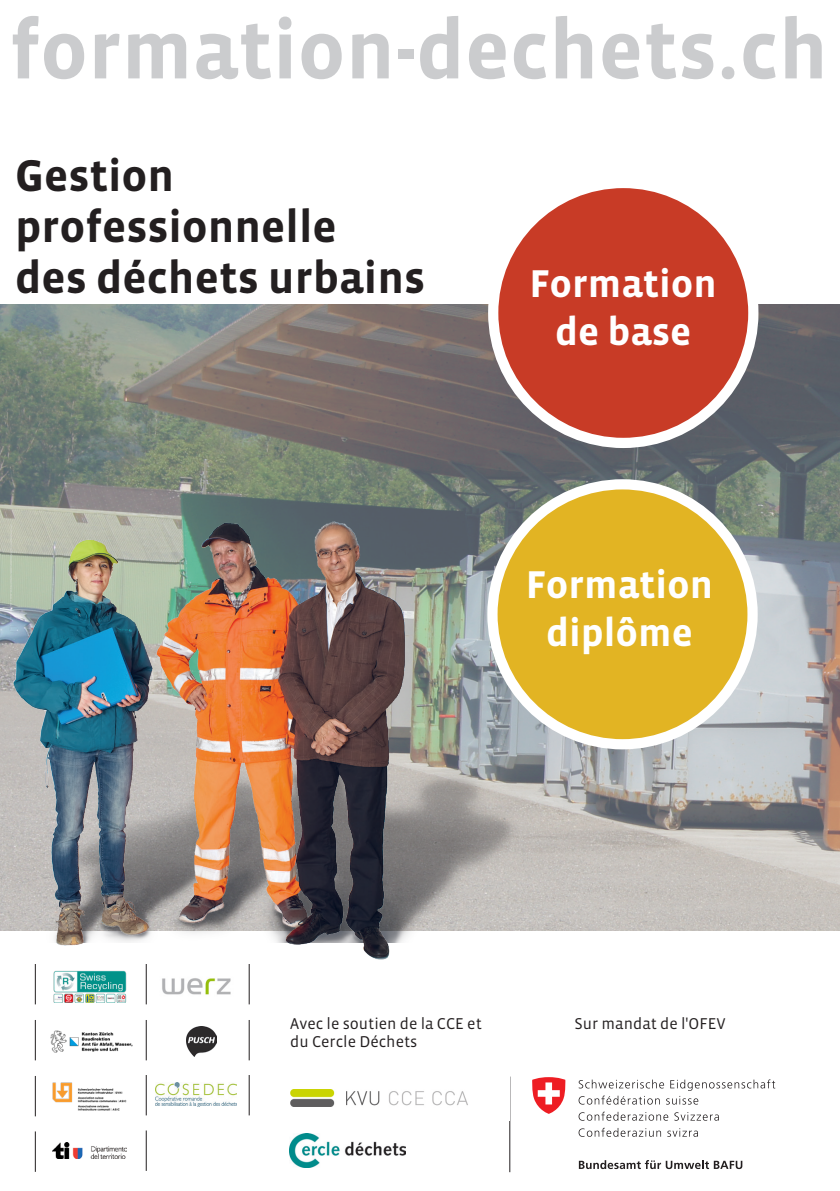
<style>
.page{position:relative;width:840px;height:1191px;background:#fff}
.page>*{position:absolute;margin:0;border:0;box-sizing:border-box;transform-origin:0 0}
.t1{font:700 84px "Vista Sans";color:#cbccce}
.t2{font:700 45.4px "Vista Sans";color:#231f20}
.t3{font:700 39.6px "Vista Sans";color:#fff}
.Zwi_schwarz{font:16px "Vista Sans";color:#231f20}
</style>
<div class="page">
<img style="left:0;top:304px;width:839px;height:626px">
<img style="left:10px;top:503px;width:508px;height:464px">
<div style="left:492px;top:484px;width:260px;height:260px;background:#e2b423;border-radius:50%"></div>
<div style="left:487px;top:479px;width:270px;height:270px;border:10px solid #fff;border-radius:50%"></div>
<div style="left:493px;top:183px;width:260px;height:260px;background:#c83b26;border-radius:50%"></div>
<div style="left:488px;top:178px;width:270px;height:270px;border:10px solid #fff;border-radius:50%"></div>
<hr style="left:146px;top:1020px;width:1px;height:40px;background:#231f20">
<hr style="left:146px;top:964px;width:1px;height:40px;background:#231f20">
<hr style="left:248px;top:1020px;width:1px;height:40px;background:#231f20">
<hr style="left:509px;top:1076px;width:1px;height:96px;background:#231f20">
<hr style="left:248px;top:964px;width:1px;height:40px;background:#231f20">
<hr style="left:35px;top:1020px;width:1px;height:40px;background:#231f20">
<hr style="left:35px;top:964px;width:1px;height:40px;background:#231f20">
<hr style="left:35px;top:1076px;width:1px;height:40px;background:#231f20">
<hr style="left:35px;top:1131px;width:1px;height:40px;background:#231f20">
<hr style="left:146px;top:1075px;width:1px;height:40px;background:#231f20">
<hr style="left:146px;top:1130px;width:1px;height:40px;background:#231f20">
<hr style="left:248px;top:1075px;width:1px;height:40px;background:#231f20">
<img style="left:50px;top:1030px;width:83px;height:23px">
<img style="left:155px;top:1083px;width:82px;height:23px">
<img style="left:52px;top:1082px;width:75px;height:29px">
<img style="left:52px;top:1142px;width:74px;height:16px">
<img style="left:162px;top:978px;width:69px;height:17px">
<img style="left:187px;top:1026px;width:29px;height:30px">
<svg style="left:578px;top:1079px;width:85px;height:9px"></svg>
<svg style="left:670px;top:1079px;width:104px;height:11px"></svg>
<svg style="left:578px;top:1095px;width:81px;height:9px"></svg>
<svg style="left:666px;top:1096px;width:32px;height:8px"></svg>
<svg style="left:578px;top:1111px;width:90px;height:9px"></svg>
<svg style="left:674px;top:1112px;width:44px;height:8px"></svg>
<svg style="left:578px;top:1127px;width:82px;height:9px"></svg>
<svg style="left:667px;top:1128px;width:30px;height:8px"></svg>
<svg style="left:578px;top:1160px;width:164px;height:9px"></svg>
<svg style="left:532px;top:1077px;width:33px;height:36px"></svg>
<img style="left:290px;top:1089px;width:178px;height:18px">
<img style="left:290px;top:1133px;width:115px;height:34px">
<img style="left:53px;top:970px;width:74px;height:32px">
<p class="t1" style="left:9px;top:7px;width:819px">formation-dechets.ch</p>
<p class="t2" style="left:15px;top:152px;width:161px">Gestion</p>
<p class="t2" style="left:15px;top:204px;width:323px">professionnelle</p>
<p class="t2" style="left:15px;top:255px;width:411px">des déchets urbains</p>
<p class="t3" style="left:529px;top:263px;width:189px">Formation</p>
<p class="t3" style="left:554px;top:311px;width:138px">de base</p>
<p class="t3" style="left:525px;top:565px;width:189px">Formation</p>
<p class="t3" style="left:545px;top:612px;width:148px">diplôme</p>
<p class="Zwi_schwarz" style="left:290px;top:1015px;width:193px">Avec le soutien de la CCE et</p>
<p class="Zwi_schwarz" style="left:574px;top:1015px;width:153px">Sur mandat de l'OFEV</p>
<p class="Zwi_schwarz" style="left:290px;top:1033px;width:128px">du Cercle Déchets</p>
</div>
